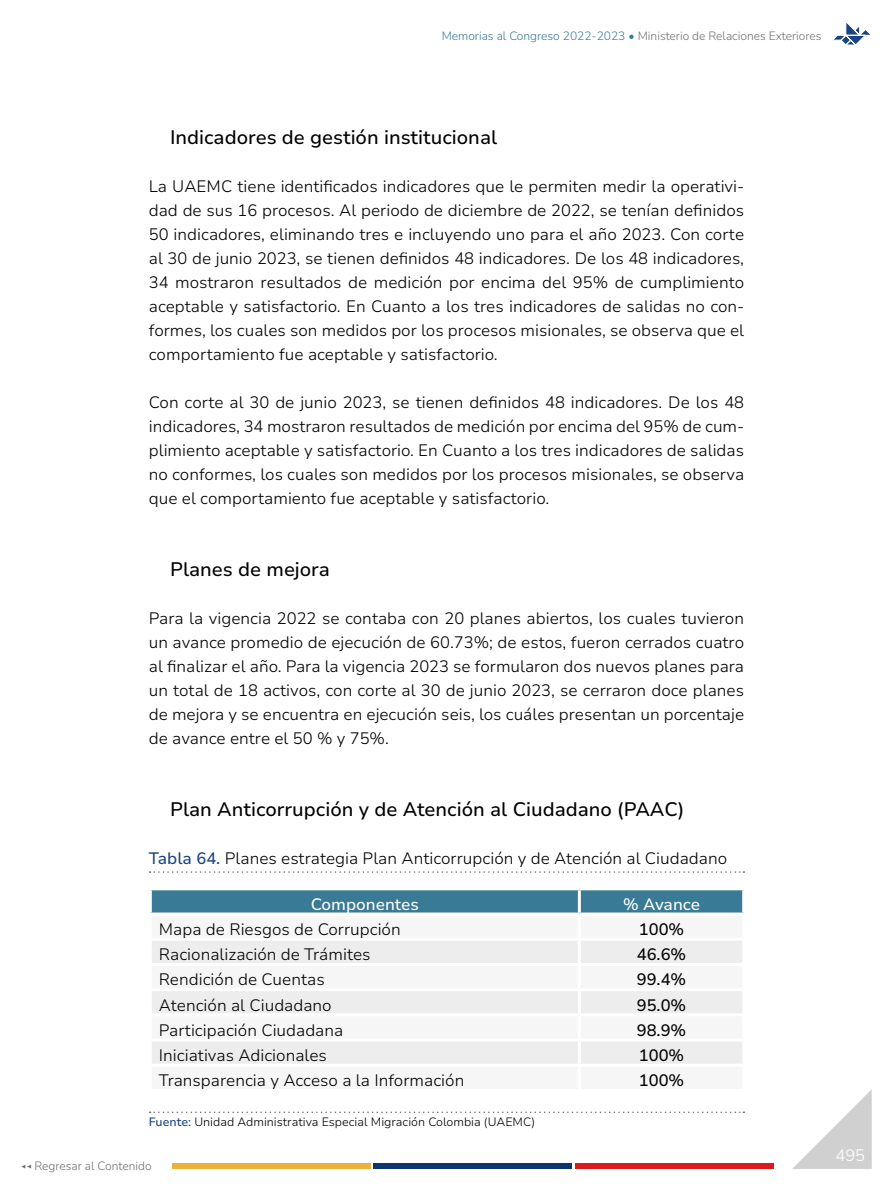
<style>
.page{position:relative;width:893px;height:1191px;background:#fff}
.page>*{position:absolute;margin:0;border:0;box-sizing:border-box;transform-origin:0 0}
.t1{font:500 19.5px "Nunito Sans 10 pt";color:#000}
.t2{font:300 16.5px/24px "Nunito Sans 10 pt";color:#000;text-align:justify}
.t3{font:500 16.5px "Nunito Sans 10 pt";color:#000}
.t4{font:500 16.5px "Nunito Sans 10 pt";color:#fff}
.t5{font:300 16.5px "Nunito Sans 10 pt";color:#fff}
.t6{font:300 12px "Nunito";color:#706f6f}
.t7{font:300 12px "Nunito Sans 10 pt";color:#000}
.s1{color:#397a94}
.s2{font-weight:500;color:#194383}
.s3{font-family:"Montserrat";font-weight:100;font-size:9px}
</style>
<div class="page">
<svg style="left:833px;top:23px;width:37px;height:22px"></svg>
<svg style="left:792px;top:1089px;width:80px;height:80px"></svg>
<div style="left:173px;top:1163px;width:198px;height:6px;background:#eeb137"></div>
<div style="left:374px;top:1163px;width:198px;height:6px;background:#0e366e"></div>
<div style="left:575px;top:1163px;width:198px;height:6px;background:#d91a1f"></div>
<svg style="left:150px;top:871px;width:594px;height:2px"></svg>
<svg style="left:150px;top:1111px;width:594px;height:2px"></svg>
<div style="left:152px;top:890px;width:590px;height:22px;background:#397a94"></div>
<svg style="left:152px;top:941px;width:590px;height:122px;fill:#ededed"></svg>
<hr style="left:578px;top:890px;width:3px;height:22px;background:#fff">
<hr style="left:578px;top:940px;width:3px;height:23px;background:#fff">
<hr style="left:149px;top:963px;width:430px;height:3px;background:#fff">
<hr style="left:579px;top:963px;width:166px;height:3px;background:#fff">
<hr style="left:578px;top:966px;width:3px;height:22px;background:#fff">
<hr style="left:149px;top:988px;width:430px;height:3px;background:#fff">
<hr style="left:579px;top:988px;width:166px;height:3px;background:#fff">
<hr style="left:578px;top:991px;width:3px;height:22px;background:#fff">
<hr style="left:149px;top:1013px;width:430px;height:3px;background:#fff">
<hr style="left:579px;top:1013px;width:166px;height:3px;background:#fff">
<hr style="left:578px;top:1016px;width:3px;height:22px;background:#fff">
<hr style="left:149px;top:1038px;width:430px;height:3px;background:#fff">
<hr style="left:579px;top:1038px;width:166px;height:3px;background:#fff">
<hr style="left:578px;top:1041px;width:3px;height:22px;background:#fff">
<p class="t6" style="left:442px;top:27px;width:381px"><span class="s1">Memorias al Congreso 2022-2023 •</span> Ministerio de Relaciones Exteriores</p>
<p class="t1" style="left:170px;top:124px;width:329px">Indicadores de gestión institucional</p>
<p class="t2" style="left:149px;top:174px;width:597px">La UAEMC tiene identificados indicadores que le permiten medir la operativi&shy;dad de sus 16 procesos. Al periodo de diciembre de 2022, se tenían definidos 50 indicadores, eliminando tres e incluyendo uno para el año 2023. Con corte al 30 de junio 2023, se tienen definidos 48 indicadores. De los 48 indicadores, 34 mostraron resultados de medición por encima del 95% de cumplimiento aceptable y satisfactorio. En Cuanto a los tres indicadores de salidas no con&shy;formes, los cuales son medidos por los procesos misionales, se observa que el comportamiento fue aceptable y satisfactorio.</p>
<p class="t2" style="left:149px;top:390px;width:597px">Con corte al 30 de junio 2023, se tienen definidos 48 indicadores. De los 48 indicadores, 34 mostraron resultados de medición por encima del 95% de cum&shy;plimiento aceptable y satisfactorio. En Cuanto a los tres indicadores de salidas no conformes, los cuales son medidos por los procesos misionales, se observa que el comportamiento fue aceptable y satisfactorio.</p>
<p class="t1" style="left:170px;top:556px;width:161px">Planes de mejora</p>
<p class="t2" style="left:149px;top:606px;width:597px">Para la vigencia 2022 se contaba con 20 planes abiertos, los cuales tuvieron un avance promedio de ejecución de 60.73%; de estos, fueron cerrados cuatro al finalizar el año. Para la vigencia 2023 se formularon dos nuevos planes para un total de 18 activos, con corte al 30 de junio 2023, se cerraron doce planes de mejora y se encuentra en ejecución seis, los cuáles presentan un porcentaje de avance entre el 50 % y 75%.</p>
<p class="t1" style="left:170px;top:796px;width:516px">Plan Anticorrupción y de Atención al Ciudadano (PAAC)</p>
<p class="t2" style="left:149px;top:846px;width:580px"><span class="s2">Tabla 64.</span> Planes estrategia Plan Anticorrupción y de Atención al Ciudadano</p>
<p class="t4" style="left:311px;top:892px;width:110px">Componentes</p>
<p class="t4" style="left:623px;top:892px;width:79px">% Avance</p>
<p class="t2" style="left:159px;top:916px;width:243px">Mapa de Riesgos de Corrupción</p>
<p class="t3" style="left:639px;top:917px;width:47px">100%</p>
<p class="t2" style="left:159px;top:941px;width:213px">Racionalización de Trámites</p>
<p class="t3" style="left:637px;top:942px;width:51px">46.6%</p>
<p class="t2" style="left:159px;top:967px;width:167px">Rendición de Cuentas</p>
<p class="t3" style="left:637px;top:968px;width:51px">99.4%</p>
<p class="t2" style="left:159px;top:992px;width:174px">Atención al Ciudadano</p>
<p class="t3" style="left:637px;top:993px;width:51px">95.0%</p>
<p class="t2" style="left:159px;top:1017px;width:186px">Participación Ciudadana</p>
<p class="t3" style="left:637px;top:1018px;width:51px">98.9%</p>
<p class="t2" style="left:159px;top:1042px;width:170px">Iniciativas Adicionales</p>
<p class="t3" style="left:639px;top:1043px;width:47px">100%</p>
<p class="t2" style="left:159px;top:1067px;width:307px">Transparencia y Acceso a la Información</p>
<p class="t3" style="left:639px;top:1068px;width:47px">100%</p>
<p class="t7" style="left:149px;top:1113px;width:388px"><span class="s2">Fuente:</span> Unidad Administrativa Especial Migración Colombia (UAEMC)</p>
<p class="t6" style="left:21px;top:1157px;width:132px"><span class="s3">◀◀</span> Regresar al Contenido</p>
<p class="t5" style="left:835px;top:1143px;width:31px">495</p>
</div>
